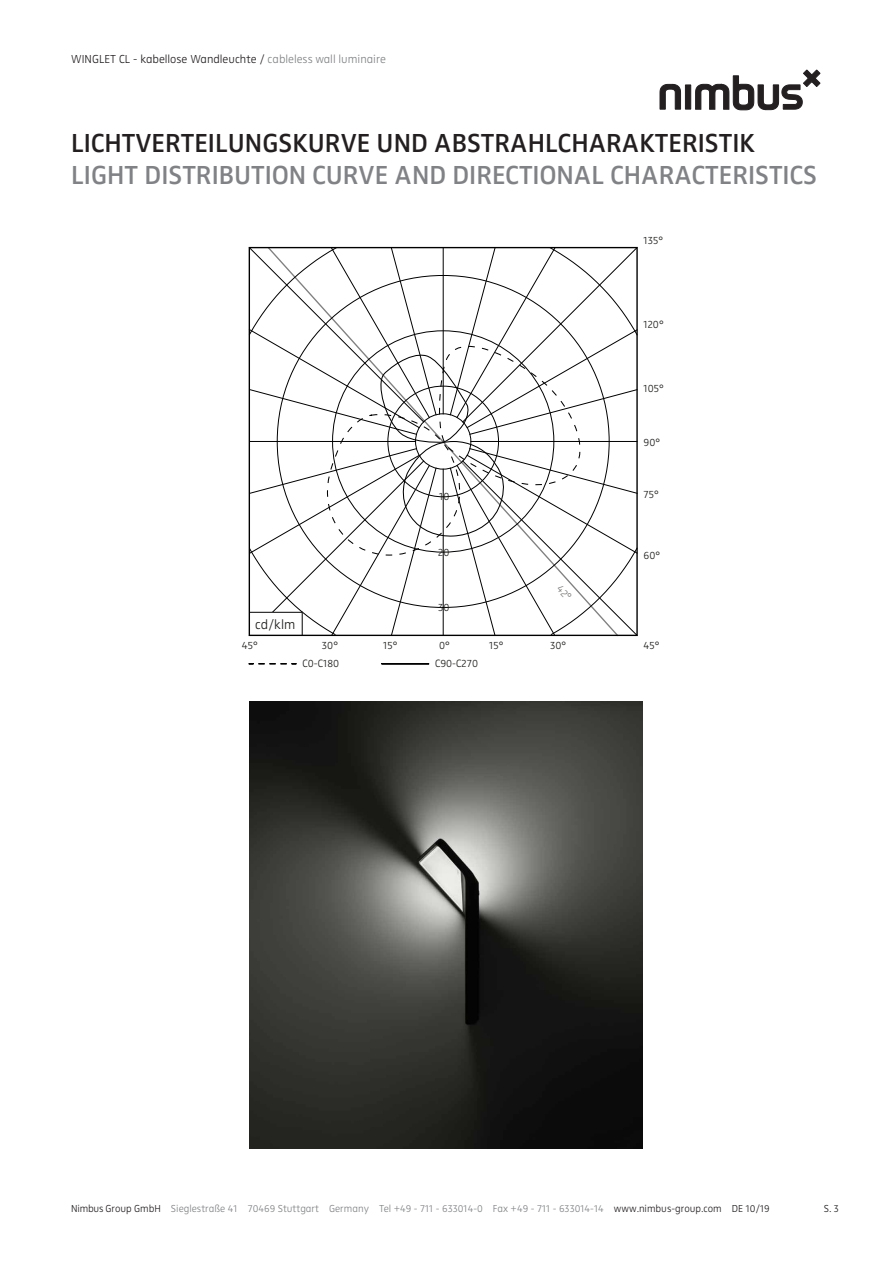
<style>
.page{position:relative;width:893px;height:1263px;background:#fff}
.page>*{position:absolute;margin:0;border:0;box-sizing:border-box;transform-origin:0 0}
.t1{font:27px "Zwo Semi Bold LF Plain Alt";color:#808285}
.Zwo_Semi_Bold_LF_18{font:27px "Zwo Semi Bold LF Plain Alt";color:#231f20}
.t2{font:13.8px "Zwo Light LF Plain Alt";color:#1d1d1b}
.t3{font:12px "Zwo Light LF Plain Alt";color:#231f20}
.t4{font:11.1px "Zwo Light LF Plain Alt";color:#1d1d1b}
.t5{font:10.5px "Zwo Light LF Plain Alt";color:#808285}
.t6{font:10.5px "Zwo Light LF Plain Alt";color:#231f20}
.s1{color:#808285}
.s2{color:#231f20}
</style>
<div class="page">
<svg style="left:660px;top:70px;width:160px;height:40px"></svg>
<svg style="left:249px;top:663px;width:47px;height:1px"></svg>
<hr style="left:381px;top:663px;width:48px;height:1px;background:#000">
<img style="left:249px;top:702px;width:393px;height:446px">
<svg style="left:249px;top:247px;width:389px;height:389px"></svg>
<p class="t3" style="left:71px;top:52px;width:316px">WINGLET CL - kabellose Wandleuchte / <span class="s1">cableless wall luminaire</span></p>
<p class="Zwo_Semi_Bold_LF_18" style="left:71px;top:127px;width:685px">LICHTVERTEILUNGSKURVE UND ABSTRAHLCHARAKTERISTIK</p>
<p class="t1" style="left:71px;top:159px;width:747px">LIGHT DISTRIBUTION CURVE AND DIRECTIONAL CHARACTERISTICS</p>
<p class="t4" style="left:643px;top:234px;width:21px">135°</p>
<p class="t4" style="left:643px;top:318px;width:22px">120°</p>
<p class="t4" style="left:643px;top:381px;width:22px">105°</p>
<p class="t2" style="left:255px;top:616px;width:42px">cd/klm</p>
<p class="t4" style="left:439px;top:490px;width:12px">10</p>
<p class="t4" style="left:438px;top:545px;width:13px">20</p>
<p class="t4" style="left:438px;top:601px;width:13px">30</p>
<p class="t4" style="left:643px;top:435px;width:18px">90°</p>
<p class="t4" style="left:643px;top:488px;width:17px">75°</p>
<p class="t4" style="left:643px;top:548px;width:18px">60°</p>
<p class="t4" style="left:242px;top:638px;width:17px">45°</p>
<p class="t4" style="left:322px;top:638px;width:18px">30°</p>
<p class="t4" style="left:383px;top:638px;width:16px">15°</p>
<p class="t4" style="left:439px;top:638px;width:12px">0°</p>
<p class="t4" style="left:489px;top:638px;width:16px">15°</p>
<p class="t4" style="left:550px;top:638px;width:18px">30°</p>
<p class="t4" style="left:643px;top:638px;width:17px">45°</p>
<p class="t4" style="left:302px;top:657px;width:38px">C0-C180</p>
<p class="t4" style="left:435px;top:657px;width:45px">C90-C270</p>
<p class="t5" style="left:71px;top:1203px;width:700px"><span class="s2">Nimbus Group GmbH</span> Sieglestraße 41 70469 Stuttgart Germany Tel +49 - 711 - 633014-0 Fax +49 - 711 - 633014-14 <span class="s2">www.nimbus-group.com DE 10/19</span></p>
<p class="t6" style="left:824px;top:1203px;width:17px">S. 3</p>
</div>
